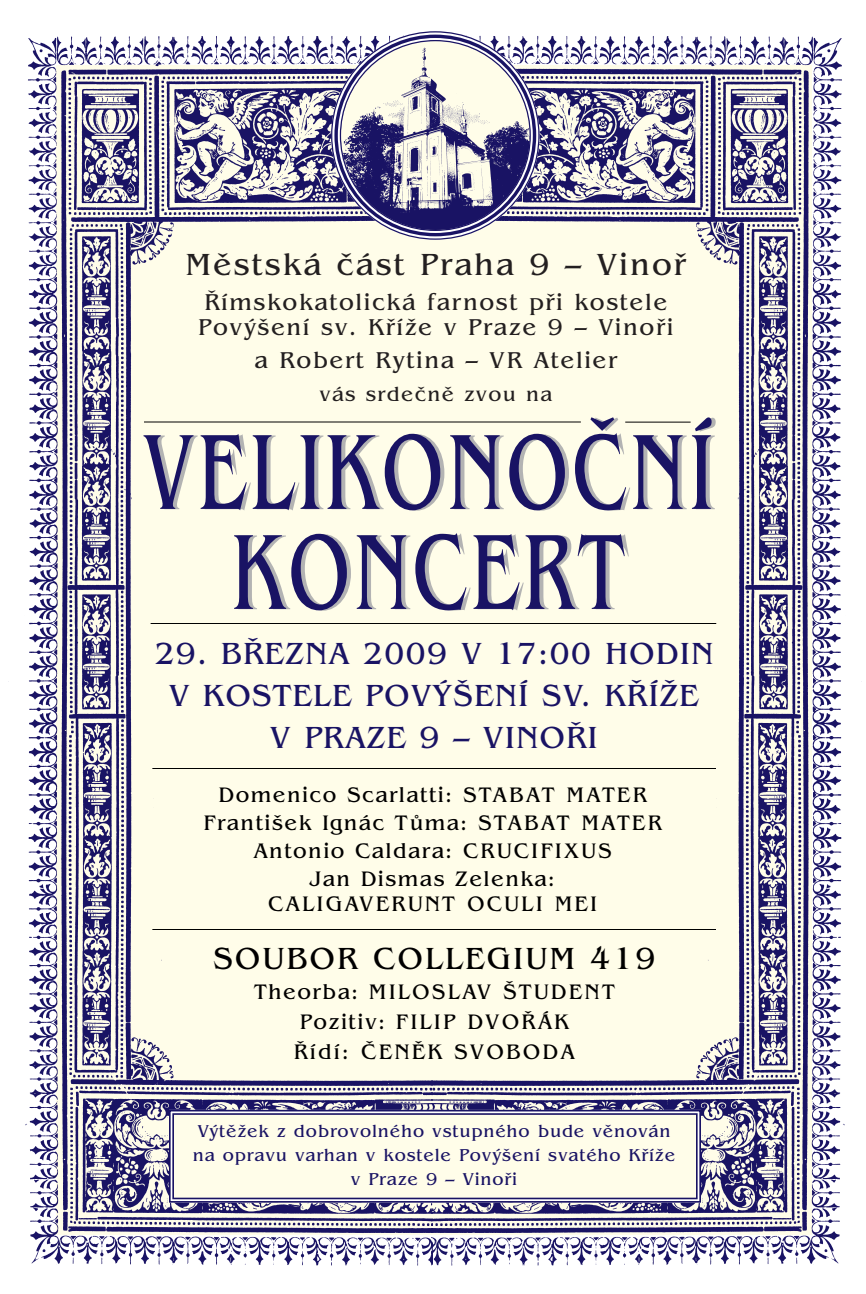
<style>
.page{position:relative;width:866px;height:1294px;background:#fff}
.page>*{position:absolute;margin:0;border:0;box-sizing:border-box;transform-origin:0 0}
.t1{font:112px/100px "Benguiat CE";letter-spacing:.045em;color:#191364;text-align:center;scale:.7 1}
.t2{font:32px/42px "Benguiat CE";letter-spacing:.03em;color:#191364;text-align:center}
.t3{font:32px "Benguiat CE";letter-spacing:.065em;color:#231f20}
.t4{font:32px "Benguiat CE";letter-spacing:.065em;color:#000}
.t5{font:24px/25px "Benguiat CE";letter-spacing:.065em;color:#231f20}
.t6{font:22px/28px "Benguiat CE";letter-spacing:.065em;color:#000;text-align:center}
.t7{font:22px/30px "Benguiat CE";letter-spacing:.095em;color:#000;text-align:center}
.t8{font:21px "Benguiat CE";letter-spacing:.065em;color:#231f20}
.t9{font:18px/24px "Benguiat CE";letter-spacing:.045em;color:#191364;text-align:center}
</style>
<div class="page">
<img style="left:8px;top:36px;width:854px;height:1230px">
<svg style="left:330px;top:31px;width:210px;height:209px;background:#a6a3b8"></svg>
<hr style="left:144px;top:422px;width:437px;height:1px;background:#000">
<hr style="left:151px;top:623px;width:565px;height:1px;background:#000">
<hr style="left:152px;top:768px;width:564px;height:1px;background:#000">
<hr style="left:152px;top:929px;width:564px;height:1px;background:#000">
<svg style="left:168px;top:1109px;width:534px;height:94px;background:#eae8de"></svg>
<hr style="left:625px;top:422px;width:66px;height:1px;background:#000">
<h2 class="t3" style="left:185px;top:254px;width:503px">Mûstská ãást Praha 9 – Vinofi</h2>
<p class="t5" style="left:198px;top:292px;width:477px">¤ímskokatolická farnost pfii kostele<br>Pov˘‰ení sv. KfiíÏe v Praze 9 – Vinofii</p>
<p class="t5" style="left:254px;top:350px;width:364px">a Robert Rytina – VR Atelier</p>
<p class="t8" style="left:319px;top:387px;width:234px">vás srdeãnû zvou na</p>
<h1 class="t1" style="left:143px;top:434px;width:818px">VELIKONOâNÍ<br>KONCERT</h1>
<h2 class="t2" style="left:154px;top:636px;width:561px">29. B¤EZNA 2009 V 17:00 HODIN<br>V KOSTELE POV¯·ENÍ SV. K¤ÍÎE<br>V PRAZE 9 – VINO¤I</h2>
<p class="t6" style="left:203px;top:783px;width:460px">Domenico Scarlatti: STABAT MATER<br>Franti‰ek Ignác TÛma: STABAT MATER<br>Antonio Caldara: CRUCIFIXUS<br>Jan Dismas Zelenka:</p>
<p class="t7" style="left:268px;top:891px;width:331px">CALIGAVERUNT OCULI MEI</p>
<h2 class="t4" style="left:213px;top:947px;width:444px">SOUBOR COLLEGIUM 419</h2>
<p class="t7" style="left:254px;top:979px;width:362px">Theorba: MILOSLAV ·TUDENT<br>Pozitiv: FILIP DVO¤ÁK<br>¤ídí: âENùK SVOBODA</p>
<p class="t9" style="left:193px;top:1121px;width:484px">V˘tûÏek z dobrovolného vstupného bude vûnován na opravu varhan v kostele Pov˘‰ení svatého KfiíÏe v Praze 9 – Vinofii</p>
</div>
